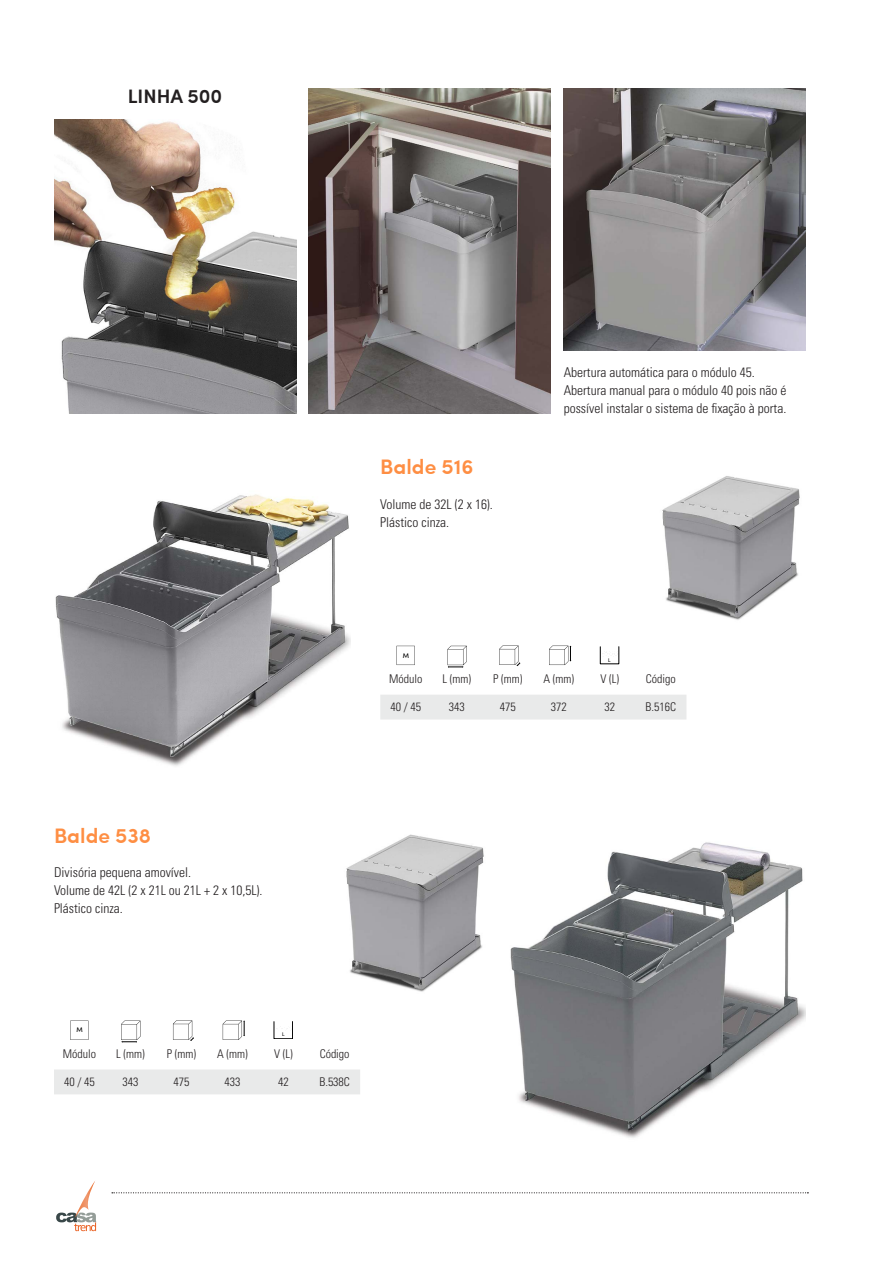
<style>
.page{position:relative;width:893px;height:1263px;background:#fff}
.page>*{position:absolute;margin:0;border:0;box-sizing:border-box;transform-origin:0 0}
.t1{font:600 21px "Sofia Pro";color:#fe8e43}
.t2{font:600 19.5px "Sofia Pro";color:#231f20}
.t3{font:300 condensed 13.5px/18px "Univers LT Std";color:#231f20}
.Tabela{font:300 condensed 12px "Univers LT Std";color:#231f20}
.t4{font:500 6.75px "Sofia Pro";color:#000}
.t5{font:500 5.4px "Sofia Pro";color:#000}
</style>
<div class="page">
<svg style="left:56px;top:1181px;width:40px;height:50px"></svg>
<svg style="left:112px;top:1192px;width:696px;height:1px"></svg>
<img style="left:510px;top:842px;width:296px;height:296px">
<img style="left:55px;top:494px;width:296px;height:272px">
<img style="left:309px;top:88px;width:242px;height:325px">
<img style="left:54px;top:120px;width:242px;height:293px">
<img style="left:564px;top:88px;width:242px;height:263px">
<img style="left:662px;top:476px;width:138px;height:144px">
<img style="left:346px;top:834px;width:138px;height:158px">
<div style="left:54px;top:1069px;width:306px;height:25px;background:#e9eaea"></div>
<svg style="left:223px;top:1020px;width:22px;height:20px"></svg>
<svg style="left:121px;top:1021px;width:19px;height:22px"></svg>
<svg style="left:70px;top:1021px;width:18px;height:19px"></svg>
<svg style="left:173px;top:1020px;width:21px;height:21px"></svg>
<div style="left:274px;top:1021px;width:19px;height:18px;border:1px solid #000"></div>
<div style="left:380px;top:695px;width:306px;height:24px;background:#e9eaea"></div>
<svg style="left:549px;top:646px;width:22px;height:19px"></svg>
<svg style="left:447px;top:646px;width:20px;height:22px"></svg>
<svg style="left:397px;top:646px;width:18px;height:19px"></svg>
<svg style="left:499px;top:645px;width:21px;height:21px"></svg>
<p class="t2" style="left:128px;top:81px;width:96px">LINHA 500</p>
<p class="t1" style="left:380px;top:451px;width:95px">Balde 516</p>
<p class="t3" style="left:380px;top:495px;width:114px">Volume de 32L (2 x 16).</p>
<p class="t3" style="left:380px;top:513px;width:70px">Plástico cinza.</p>
<p class="t3" style="left:564px;top:364px;width:193px">Abertura automática para o módulo 45.</p>
<p class="t3" style="left:564px;top:382px;width:224px">Abertura manual para o módulo 40 pois não é possível instalar o sistema de fixação à porta.</p>
<p class="t4" style="left:403px;top:650px;width:8px">M</p>
<p class="t5" style="left:608px;top:656px;width:4px">L</p>
<p class="Tabela" style="left:389px;top:672px;width:35px">Módulo</p>
<p class="Tabela" style="left:442px;top:672px;width:30px">L (mm)</p>
<p class="Tabela" style="left:493px;top:672px;width:31px">P (mm)</p>
<p class="Tabela" style="left:544px;top:672px;width:32px">A (mm)</p>
<p class="Tabela" style="left:601px;top:672px;width:20px">V (L)</p>
<p class="Tabela" style="left:646px;top:672px;width:31px">Código</p>
<p class="Tabela" style="left:390px;top:700px;width:32px">40 / 45</p>
<p class="Tabela" style="left:449px;top:700px;width:17px">343</p>
<p class="Tabela" style="left:500px;top:700px;width:17px">475</p>
<p class="Tabela" style="left:551px;top:700px;width:17px">372</p>
<p class="Tabela" style="left:605px;top:700px;width:12px">32</p>
<p class="Tabela" style="left:646px;top:700px;width:32px">B.516C</p>
<p class="t1" style="left:54px;top:819px;width:99px">Balde 538</p>
<p class="t3" style="left:54px;top:864px;width:139px">Divisória pequena amovível.</p>
<p class="t3" style="left:54px;top:882px;width:210px">Volume de 42L (2 x 21L ou 21L + 2 x 10,5L).</p>
<p class="t3" style="left:54px;top:900px;width:70px">Plástico cinza.</p>
<p class="t4" style="left:76px;top:1025px;width:8px">M</p>
<p class="t5" style="left:282px;top:1031px;width:4px">L</p>
<p class="Tabela" style="left:63px;top:1047px;width:35px">Módulo</p>
<p class="Tabela" style="left:116px;top:1047px;width:30px">L (mm)</p>
<p class="Tabela" style="left:167px;top:1047px;width:31px">P (mm)</p>
<p class="Tabela" style="left:217px;top:1047px;width:32px">A (mm)</p>
<p class="Tabela" style="left:274px;top:1047px;width:20px">V (L)</p>
<p class="Tabela" style="left:320px;top:1047px;width:31px">Código</p>
<p class="Tabela" style="left:64px;top:1075px;width:32px">40 / 45</p>
<p class="Tabela" style="left:123px;top:1075px;width:17px">343</p>
<p class="Tabela" style="left:174px;top:1075px;width:17px">475</p>
<p class="Tabela" style="left:225px;top:1075px;width:17px">433</p>
<p class="Tabela" style="left:278px;top:1075px;width:12px">42</p>
<p class="Tabela" style="left:319px;top:1075px;width:32px">B.538C</p>
</div>
